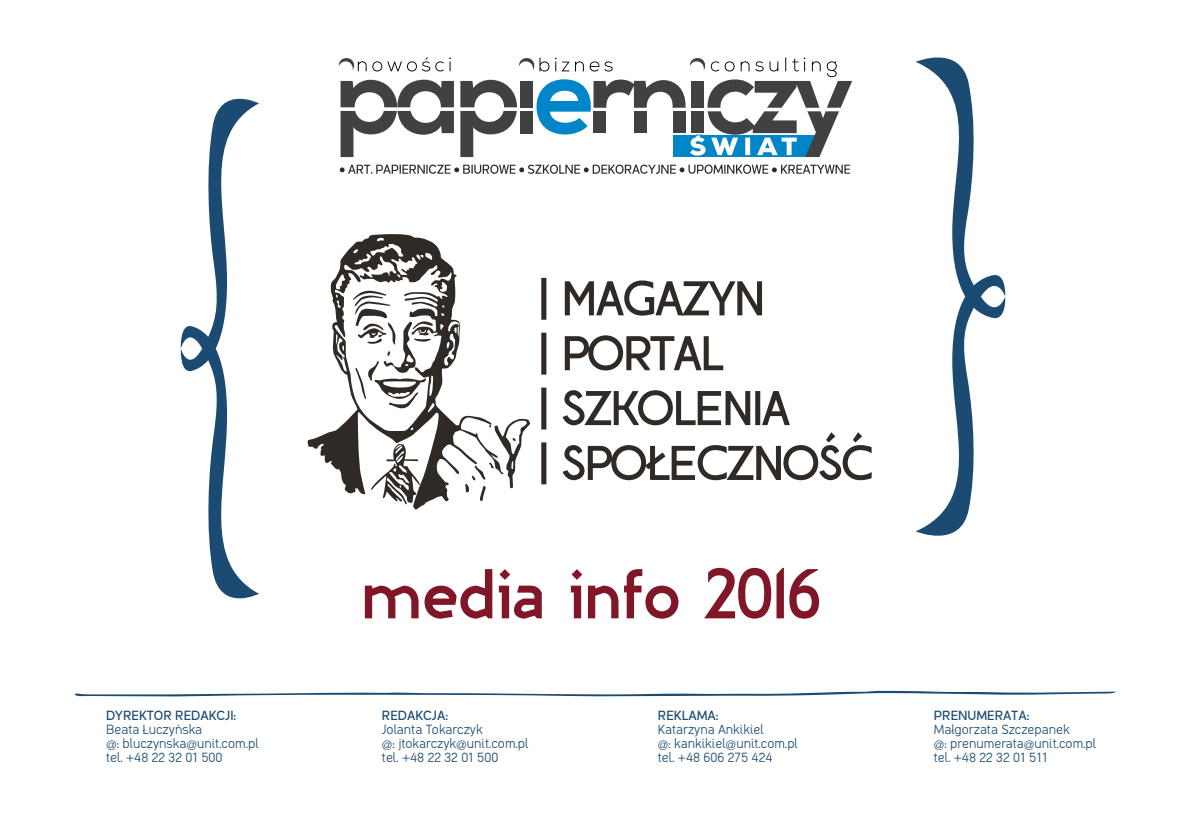
<style>
.page{position:relative;width:1191px;height:840px;background:#fff}
.page>*{position:absolute;margin:0;border:0;box-sizing:border-box;transform-origin:0 0}
.t1{font:66px "Zigfrid";color:#801627}
.t2{font:300 14px/14px "Caracas";color:#1b4b72}
.t3{font:14px "Caracas";color:#1b4b72}
</style>
<div class="page">
<svg style="left:180px;top:98px;width:79px;height:501px"></svg>
<svg style="left:915px;top:57px;width:91px;height:479px"></svg>
<svg style="left:340px;top:79px;width:114px;height:78px"></svg>
<svg style="left:339px;top:57px;width:112px;height:14px"></svg>
<svg style="left:460px;top:57px;width:392px;height:100px"></svg>
<svg style="left:75px;top:690px;width:1041px;height:6px"></svg>
<svg style="left:307px;top:234px;width:174px;height:275px"></svg>
<svg style="left:465px;top:418px;width:65px;height:83px"></svg>
<svg style="left:353px;top:290px;width:81px;height:118px"></svg>
<svg style="left:371px;top:443px;width:49px;height:61px"></svg>
<svg style="left:541px;top:387px;width:330px;height:97px"></svg>
<svg style="left:541px;top:332px;width:182px;height:42px"></svg>
<svg style="left:541px;top:278px;width:221px;height:41px"></svg>
<svg style="left:340px;top:164px;width:510px;height:10px"></svg>
<p class="t3" style="left:106px;top:707px;width:132px">DYREKTOR REDAKCJI:</p>
<p class="t2" style="left:106px;top:722px;width:154px">Beata Łuczyńska<br>@: bluczynska@unit.com.pl tel. +48 22 32 01 500</p>
<h1 class="t1" style="left:361px;top:549px;width:461px">media info 2016</h1>
<p class="t3" style="left:382px;top:707px;width:68px">REDAKCJA:</p>
<p class="t2" style="left:382px;top:722px;width:148px">Jolanta Tokarczyk<br>@: jtokarczyk@unit.com.pl tel. +48 22 32 01 500</p>
<p class="t3" style="left:658px;top:707px;width:62px">REKLAMA:</p>
<p class="t2" style="left:658px;top:722px;width:141px">Katarzyna Ankikiel<br>@: kankikiel@unit.com.pl tel. +48 606 275 424</p>
<p class="t3" style="left:933px;top:707px;width:97px">PRENUMERATA:</p>
<p class="t2" style="left:933px;top:722px;width:164px">Małgorzata Szczepanek<br>@: prenumerata@unit.com.pl tel. +48 22 32 01 511</p>
</div>
